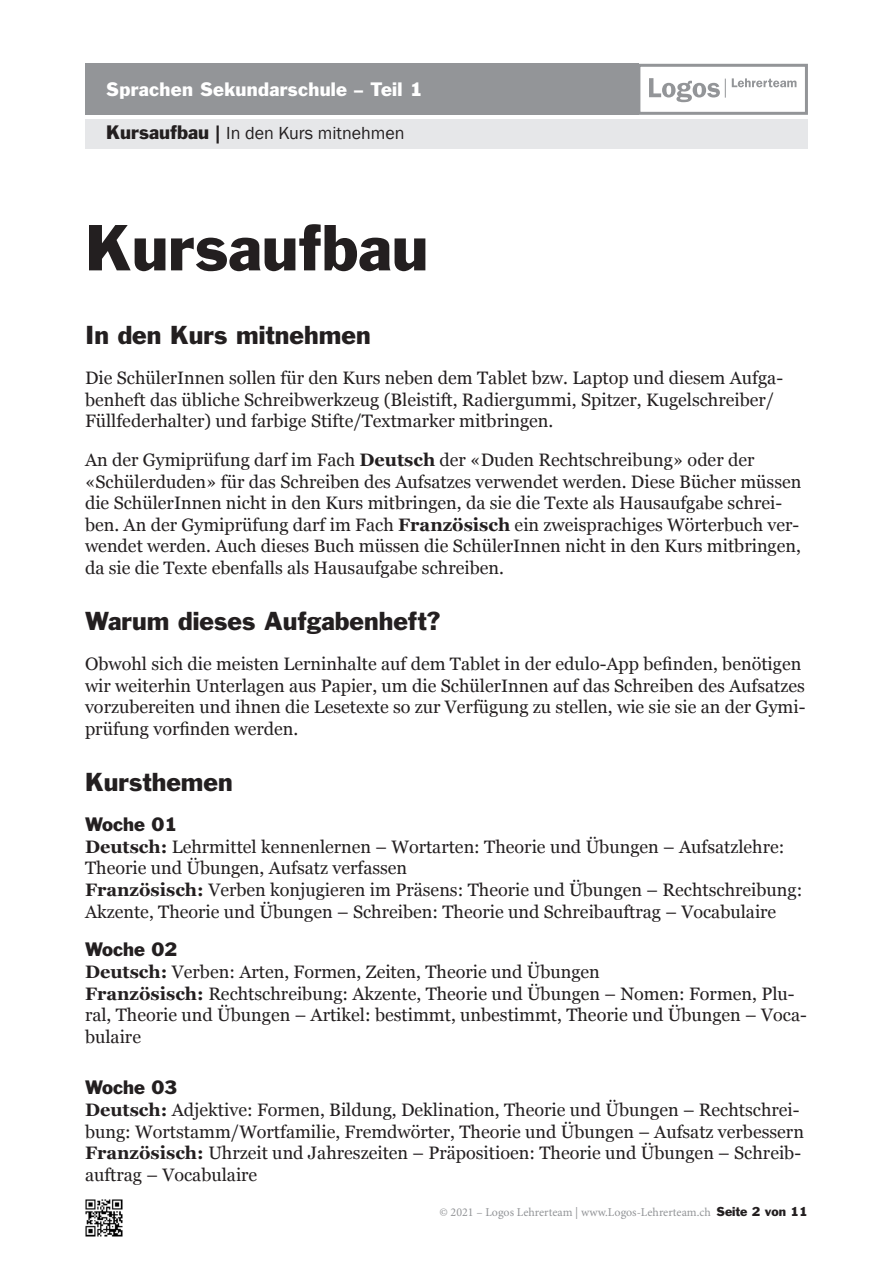
<style>
.page{position:relative;width:893px;height:1263px;background:#fff}
.page>*{position:absolute;margin:0;border:0;box-sizing:border-box;transform-origin:0 0}
._1_Lektion{font:60px "Franklin Gothic Std";color:#231f20}
._2_Thema{font:24px "Franklin Gothic Std";color:#231f20}
.BASTEXT{font:18px/21.6px "Georgia";color:#231f20}
.t1{font:18px "Franklin Gothic";color:#231f20}
.t2{font:18px "Franklin Gothic Std";letter-spacing:.015em;color:#fff}
.t3{font:12px "Minion Pro";color:#939598}
.s1{font-family:"Franklin Gothic Std"}
.s2{font-weight:700}
.s3{font-family:"Franklin Gothic Std";color:#231f20}
</style>
<div class="page">
<img style="left:85px;top:1199px;width:37px;height:37px">
<div style="left:85px;top:119px;width:723px;height:30px;background:#e6e7e9"></div>
<div style="left:85px;top:64px;width:554px;height:51px;background:#939598"></div>
<svg style="left:649px;top:78px;width:77px;height:24px"></svg>
<svg style="left:732px;top:78px;width:65px;height:9px"></svg>
<div style="left:637px;top:64px;width:171px;height:51px;border:3px solid #939598"></div>
<p class="t2" style="left:106px;top:78px;width:318px">Sprachen Sekundarschule – Teil 1</p>
<p class="t1" style="left:106px;top:122px;width:300px"><span class="s1">Kursaufbau |</span> In den Kurs mitnehmen</p>
<p class="_1_Lektion" style="left:85px;top:209px;width:345px">Kursaufbau</p>
<p class="_2_Thema" style="left:85px;top:320px;width:287px">In den Kurs mitnehmen</p>
<p class="BASTEXT" style="left:85px;top:366px;width:700px">Die SchülerInnen sollen für den Kurs neben dem Tablet bzw. Laptop und diesem Aufga&shy;benheft das übliche Schreibwerkzeug (Bleistift, Radiergummi, Spitzer, Kugelschreiber/<br>Füllfederhalter) und farbige Stifte/Textmarker mitbringen.</p>
<p class="BASTEXT" style="left:85px;top:448px;width:718px">An der Gymiprüfung darf im Fach <span class="s2">Deutsch</span> der «Duden Rechtschreibung» oder der «Schülerduden» für das Schreiben des Aufsatzes verwendet werden. Diese Bücher müssen die SchülerInnen nicht in den Kurs mitbringen, da sie die Texte als Hausaufgabe schrei&shy;ben. An der Gymiprüfung darf im Fach <span class="s2">Französisch</span> ein zweisprachiges Wörterbuch ver&shy;wendet werden. Auch dieses Buch müssen die SchülerInnen nicht in den Kurs mitbringen, da sie die Texte ebenfalls als Hausaufgabe schreiben.</p>
<p class="_2_Thema" style="left:85px;top:606px;width:356px">Warum dieses Aufgabenheft?</p>
<p class="BASTEXT" style="left:85px;top:652px;width:722px">Obwohl sich die meisten Lerninhalte auf dem Tablet in der edulo-App befinden, benötigen wir weiterhin Unterlagen aus Papier, um die SchülerInnen auf das Schreiben des Aufsatzes vorzubereiten und ihnen die Lesetexte so zur Verfügung zu stellen, wie sie sie an der Gymi&shy;prüfung vorfinden werden.</p>
<p class="_2_Thema" style="left:85px;top:767px;width:149px">Kursthemen</p>
<p class="BASTEXT" style="left:85px;top:813px;width:719px"><span class="s1">Woche 01<br></span><span class="s2">Deutsch:</span> Lehrmittel kennenlernen – Wortarten: Theorie und Übungen – Aufsatzlehre:<br>Theorie und Übungen, Aufsatz verfassen<br><span class="s2">Französisch:</span> Verben konjugieren im Präsens: Theorie und Übungen – Rechtschreibung:<br>Akzente, Theorie und Übungen – Schreiben: Theorie und Schreibauftrag – Vocabulaire</p>
<p class="BASTEXT" style="left:85px;top:938px;width:723px"><span class="s1">Woche 02<br></span><span class="s2">Deutsch:</span> Verben: Arten, Formen, Zeiten, Theorie und Übungen<br><span class="s2">Französisch:</span> Rechtschreibung: Akzente, Theorie und Übungen – Nomen: Formen, Plu&shy;ral, Theorie und Übungen – Artikel: bestimmt, unbestimmt, Theorie und Übungen – Voca&shy;bulaire</p>
<p class="BASTEXT" style="left:85px;top:1077px;width:720px"><span class="s1">Woche 03<br></span><span class="s2">Deutsch:</span> Adjektive: Formen, Bildung, Deklination, Theorie und Übungen – Rechtschrei&shy;bung: Wortstamm/Wortfamilie, Fremdwörter, Theorie und Übungen – Aufsatz verbessern <span class="s2">Französisch:</span> Uhrzeit und Jahreszeiten – Präpositioen: Theorie und Übungen – Schreib&shy;auftrag – Vocabulaire</p>
<p class="t3" style="left:439px;top:1203px;width:370px">© 2021 – Logos Lehrerteam | www.Logos-Lehrerteam.ch <span class="s3">Seite 2 von 11</span></p>
</div>
